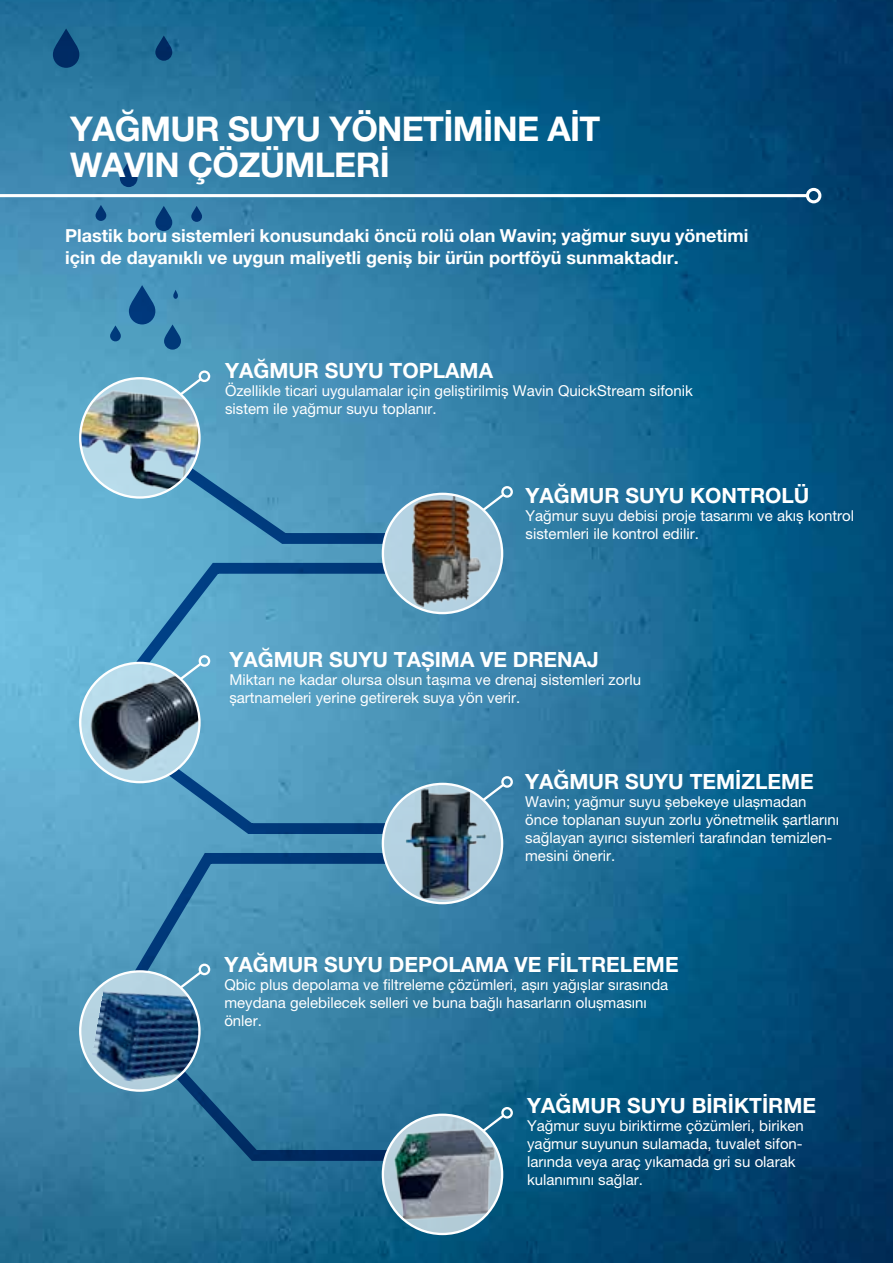
<style>
.page{position:relative;width:893px;height:1263px;background:#fff}
.page>*{position:absolute;margin:0;border:0;box-sizing:border-box;transform-origin:0 0}
.t1{font:700 34.05px/35.8px "Helvetica Neue LT Pro";letter-spacing:-.02em;color:#fff}
.t2{font:700 21px "Helvetica Neue LT Pro";color:#fff}
.t3{font:700 18px/21.6px "Helvetica Neue LT Pro";color:#fff}
.t4{font:15px/18px "Helvetica Neue LT Pro";color:#fff}
</style>
<div class="page">
<img style="left:0;top:0;width:893px;height:1263px">
<svg style="left:184px;top:466px;width:204px;height:79px;background:#4790b7"></svg>
<svg style="left:165px;top:763px;width:224px;height:72px;background:#478fb6"></svg>
<svg style="left:173px;top:1067px;width:219px;height:95px;background:#2a7098"></svg>
<hr style="left:0;top:194px;width:807px;height:3px;background:#fff">
<div style="left:806px;top:188px;width:15px;height:15px;border:3px solid #fff;border-radius:50%"></div>
<svg style="left:177px;top:376px;width:27px;height:22px"></svg>
<div style="left:199px;top:370px;width:11px;height:12px;border:2px solid #fff;border-radius:50%"></div>
<svg style="left:80px;top:378px;width:119px;height:119px"></svg>
<img style="left:80px;top:390px;width:119px;height:107px">
<div style="left:79px;top:377px;width:122px;height:122px;border:2px solid #fff;border-radius:50%"></div>
<svg style="left:135px;top:561px;width:253px;height:121px;background:#519ac0"></svg>
<div style="left:199px;top:655px;width:11px;height:12px;border:2px solid #fff;border-radius:50%"></div>
<img style="left:80px;top:663px;width:119px;height:119px;border-radius:60px">
<div style="left:79px;top:662px;width:122px;height:121px;border:2px solid #fff;border-radius:50%"></div>
<svg style="left:131px;top:851px;width:258px;height:140px;background:#438bb1"></svg>
<div style="left:199px;top:964px;width:11px;height:11px;border:2px solid #fff;border-radius:50%"></div>
<svg style="left:80px;top:971px;width:119px;height:120px"></svg>
<img style="left:90px;top:981px;width:109px;height:106px">
<div style="left:79px;top:970px;width:122px;height:122px;border:2px solid #fff;border-radius:50%"></div>
<svg style="left:480px;top:491px;width:27px;height:22px"></svg>
<div style="left:501px;top:486px;width:12px;height:12px;border:2px solid #fff;border-radius:50%"></div>
<img style="left:383px;top:494px;width:119px;height:119px;border-radius:60px">
<div style="left:382px;top:493px;width:121px;height:121px;border:2px solid #fff;border-radius:50%"></div>
<svg style="left:480px;top:781px;width:27px;height:22px"></svg>
<div style="left:501px;top:776px;width:12px;height:12px;border:2px solid #fff;border-radius:50%"></div>
<img style="left:383px;top:787px;width:119px;height:115px">
<div style="left:382px;top:783px;width:121px;height:121px;border:2px solid #fff;border-radius:50%"></div>
<svg style="left:480px;top:1112px;width:27px;height:22px"></svg>
<div style="left:501px;top:1107px;width:12px;height:11px;border:2px solid #fff;border-radius:50%"></div>
<img style="left:383px;top:1117px;width:119px;height:116px">
<div style="left:382px;top:1113px;width:121px;height:122px;border:2px solid #fff;border-radius:50%"></div>
<svg style="left:129px;top:285px;width:26px;height:39px"></svg>
<svg style="left:53px;top:28px;width:26px;height:40px"></svg>
<svg style="left:120px;top:161px;width:17px;height:26px"></svg>
<svg style="left:164px;top:324px;width:17px;height:26px"></svg>
<svg style="left:96px;top:205px;width:10px;height:16px"></svg>
<svg style="left:173px;top:290px;width:5px;height:9px"></svg>
<svg style="left:155px;top:206px;width:17px;height:25px"></svg>
<svg style="left:155px;top:36px;width:17px;height:25px"></svg>
<svg style="left:110px;top:325px;width:11px;height:16px"></svg>
<svg style="left:191px;top:206px;width:11px;height:16px"></svg>
<h1 class="t1" style="left:70px;top:111px;width:532px">YAĞMUR SUYU YÖNETİMİNE AİT<br>WAVIN ÇÖZÜMLERİ</h1>
<p class="t3" style="left:65px;top:225px;width:685px">Plastik boru sistemleri konusundaki öncü rolü olan Wavin; yağmur suyu yönetimi için de dayanıklı ve uygun maliyetli geniş bir ürün portföyü sunmaktadır.</p>
<h2 class="t2" style="left:225px;top:358px;width:269px">YAĞMUR SUYU TOPLAMA</h2>
<p class="t4" style="left:225px;top:382px;width:469px">Özellikle ticari uygulamalar için geliştirilmiş Wavin QuickStream sifonik sistem ile yağmur suyu toplanır.</p>
<h2 class="t2" style="left:526px;top:482px;width:285px">YAĞMUR SUYU KONTROLÜ</h2>
<p class="t4" style="left:526px;top:506px;width:330px">Yağmur suyu debisi proje tasarımı ve akış kontrol sistemleri ile kontrol edilir.</p>
<h2 class="t2" style="left:229px;top:647px;width:371px">YAĞMUR SUYU TAŞIMA VE DRENAJ</h2>
<p class="t4" style="left:229px;top:671px;width:413px">Miktarı ne kadar olursa olsun taşıma ve drenaj sistemleri zorlu şartnameleri yerine getirerek suya yön verir.</p>
<h2 class="t2" style="left:525px;top:769px;width:290px">YAĞMUR SUYU TEMİZLEME</h2>
<p class="t4" style="left:525px;top:793px;width:315px">Wavin; yağmur suyu şebekeye ulaşmadan önce toplanan suyun zorlu yönetmelik şartlarını sağlayan ayırıcı sistemleri tarafından temizlen&shy;mesini önerir.</p>
<h2 class="t2" style="left:224px;top:951px;width:456px">YAĞMUR SUYU DEPOLAMA VE FİLTRELEME</h2>
<p class="t4" style="left:224px;top:975px;width:445px">Qbic plus depolama ve filtreleme çözümleri, aşırı yağışlar sırasında meydana gelebilecek selleri ve buna bağlı hasarların oluşmasını önler.</p>
<h2 class="t2" style="left:527px;top:1092px;width:290px">YAĞMUR SUYU BİRİKTİRME</h2>
<p class="t4" style="left:527px;top:1116px;width:278px">Yağmur suyu biriktirme çözümleri, biriken yağmur suyunun sulamada, tuvalet sifon&shy;larında veya araç yıkamada gri su olarak kulanımını sağlar.</p>
</div>
